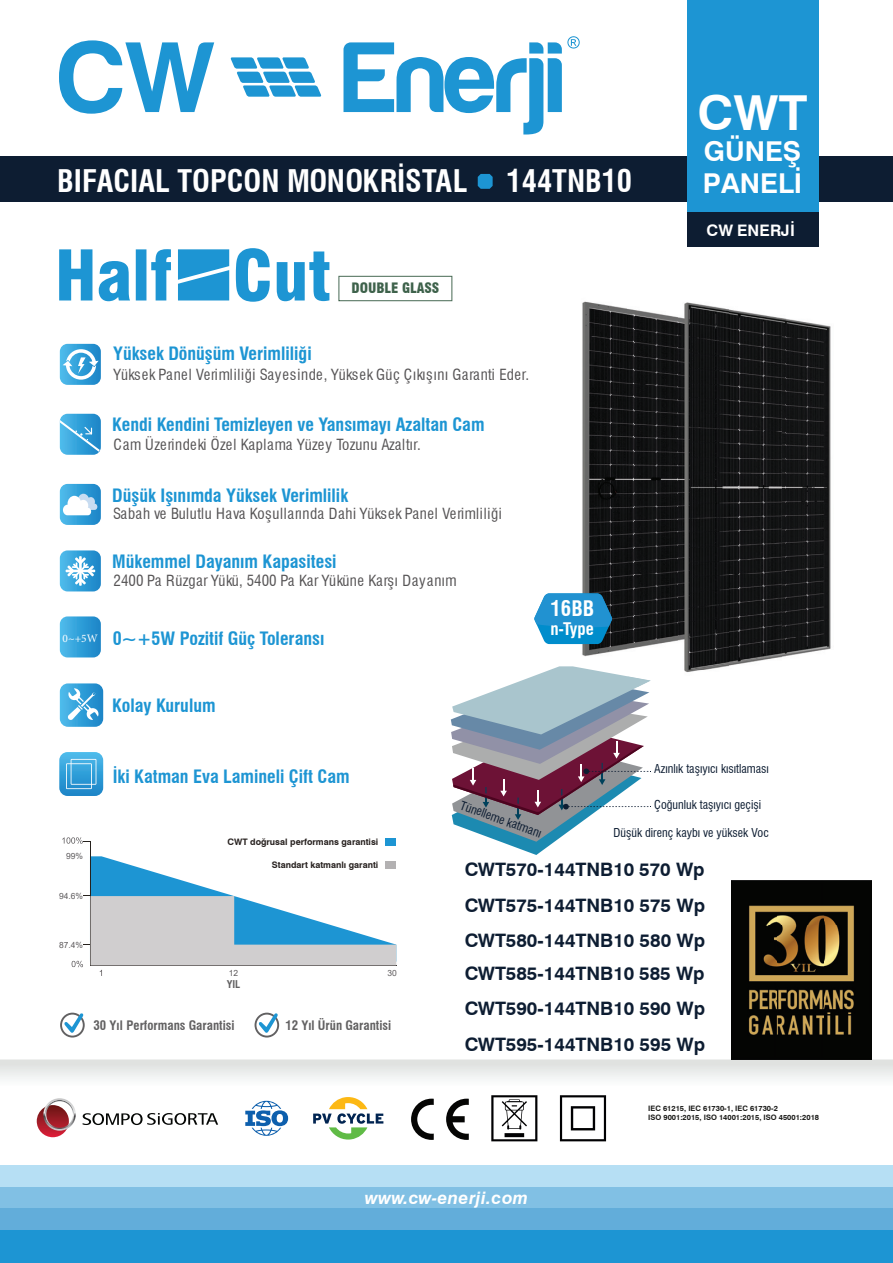
<style>
.page{position:relative;width:893px;height:1263px;background:#fff}
.page>*{position:absolute;margin:0;border:0;box-sizing:border-box;transform-origin:0 0}
.t1{font:700 48.3px "Swiss 721 BT";color:#fff}
.t2{font:700 condensed 30.45px "Swiss 721 BT";color:#fff}
.t3{font:700 27.3px "Swiss 721 BT";color:#fff}
.t4{font:700 condensed 21px "Swiss 721 BT";color:#fff}
.t5{font:700 18.45px/35.4px "Swiss 721 BT";color:#0d1d32;text-align:justify}
.t6{font:700 condensed 18px "Swiss 721 BT";color:#1d95d3}
.t7{font:700 condensed 18px "Swiss 721 BT";color:#1e95d3}
.t8{font:italic 700 17.25px "Swiss 721 BT";letter-spacing:.01em;color:#fff}
.t9{font:700 condensed 16.95px "Swiss 721 BT";color:#fff}
.t10{font:700 15.9px "Swiss 721 BT";letter-spacing:.01em;color:#fff}
.t11{font:condensed 15px "Swiss 721 BT";letter-spacing:.03em;color:#565455}
.t12{font:900 condensed 14.1px "Swiss 721 BT";color:#3e624b}
.t13{font:700 condensed 12.75px "Swiss 721 BT";color:#626162}
.t14{font:condensed 12px "Swiss 721 BT";color:#0d1d32}
.t15{font:700 condensed 10.5px "Swiss 721 BT";color:#626162}
.t16{font:700 9px "Swiss 721 BT";color:#26201e}
.t17{font:8.55px "Arial";color:#5e5b5d}
.t18{font:700 7.5px "Swiss 721 BT";color:#181816}
.s1{font-family:"Minion Pro";font-weight:400;font-stretch:normal;font-size:11.4px;color:#fff}
</style>
<div class="page">
<img style="left:549px;top:301px;width:78px;height:356px">
<div style="left:0;top:156px;width:893px;height:46px;background:#0d1d32"></div>
<div style="left:687px;top:0;width:131px;height:245px;background:#1d95d3"></div>
<div style="left:687px;top:212px;width:131px;height:34px;background:#0d1d32"></div>
<svg style="left:59px;top:36px;width:521px;height:98px"></svg>
<div style="left:0;top:1229px;width:893px;height:34px;background:#1d95d3"></div>
<div style="left:0;top:1208px;width:893px;height:21px;background:#62adda"></div>
<div style="left:0;top:1186px;width:893px;height:22px;background:#81c0e4"></div>
<div style="left:0;top:1165px;width:893px;height:21px;background:#b6dff4"></div>
<img style="left:0;top:1059px;width:893px;height:20px">
<svg style="left:478px;top:174px;width:15px;height:15px"></svg>
<img style="left:731px;top:880px;width:141px;height:179px">
<svg style="left:59px;top:248px;width:270px;height:54px"></svg>
<svg style="left:60px;top:1013px;width:25px;height:24px"></svg>
<svg style="left:255px;top:1013px;width:24px;height:24px"></svg>
<svg style="left:60px;top:344px;width:41px;height:41px"></svg>
<svg style="left:60px;top:414px;width:41px;height:41px;background:#49aadd"></svg>
<svg style="left:60px;top:550px;width:41px;height:41px"></svg>
<svg style="left:60px;top:616px;width:41px;height:41px;background:#3aa3da"></svg>
<svg style="left:60px;top:683px;width:43px;height:44px;background:#5ab1e0"></svg>
<svg style="left:60px;top:484px;width:41px;height:41px"></svg>
<hr style="left:90px;top:841px;width:1px;height:125px;background:#26211d">
<svg style="left:62px;top:837px;width:28px;height:7px"></svg>
<div style="left:385px;top:838px;width:11px;height:7px;background:#1d95d3"></div>
<svg style="left:72px;top:856px;width:324px;height:120px"></svg>
<svg style="left:451px;top:666px;width:200px;height:189px"></svg>
<svg style="left:534px;top:593px;width:78px;height:51px;background:#2890c6"></svg>
<svg style="left:245px;top:1101px;width:43px;height:35px"></svg>
<svg style="left:560px;top:1095px;width:46px;height:46px"></svg>
<svg style="left:491px;top:1095px;width:46px;height:46px"></svg>
<svg style="left:313px;top:1097px;width:70px;height:42px"></svg>
<svg style="left:411px;top:1099px;width:23px;height:41px"></svg>
<svg style="left:446px;top:1099px;width:23px;height:41px"></svg>
<svg style="left:83px;top:1113px;width:135px;height:12px"></svg>
<svg style="left:37px;top:1098px;width:39px;height:39px"></svg>
<img style="left:781px;top:318px;width:50px;height:20px">
<img style="left:781px;top:338px;width:50px;height:299px">
<img style="left:627px;top:669px;width:83px;height:7px">
<img style="left:781px;top:637px;width:50px;height:21px">
<img style="left:627px;top:302px;width:154px;height:367px">
<img style="left:627px;top:676px;width:24px;height:11px">
<svg style="left:338px;top:276px;width:114px;height:25px"></svg>
<svg style="left:59px;top:752px;width:44px;height:44px;background:#4baadd"></svg>
<h1 class="t1" style="left:698px;top:83px;width:111px">CWT</h1>
<h3 class="t3" style="left:704px;top:135px;width:99px">GÜNEŞ</h3>
<h2 class="t2" style="left:57px;top:163px;width:412px">BIFACIAL TOPCON MONOKRİSTAL</h2>
<h2 class="t2" style="left:507px;top:163px;width:127px">144TNB10</h2>
<h3 class="t3" style="left:703px;top:166px;width:101px">PANELİ</h3>
<p class="t12" style="left:351px;top:279px;width:89px">DOUBLE GLASS</p>
<p class="t6" style="left:113px;top:343px;width:200px">Yüksek Dönüşüm Verimliliği</p>
<p class="t11" style="left:114px;top:365px;width:417px">Yüksek Panel Verimliliği Sayesinde, Yüksek Güç Çıkışını Garanti Eder.</p>
<p class="t6" style="left:112px;top:413px;width:374px">Kendi Kendini Temizleyen ve Yansımayı Azaltan Cam</p>
<p class="t11" style="left:113px;top:435px;width:309px">Cam Üzerindeki Özel Kaplama Yüzey Tozunu Azaltır.</p>
<p class="t6" style="left:112px;top:484px;width:237px">Düşük Işınımda Yüksek Verimlilik</p>
<p class="t11" style="left:113px;top:505px;width:390px">Sabah ve Bulutlu Hava Koşullarında Dahi Yüksek Panel Verimliliği</p>
<p class="t6" style="left:112px;top:550px;width:226px">Mükemmel Dayanım Kapasitesi</p>
<p class="t11" style="left:114px;top:572px;width:345px">2400 Pa Rüzgar Yükü, 5400 Pa Kar Yüküne Karşı Dayanım</p>
<p class="t6" style="left:63px;top:627px;width:263px"><span class="s1">0~+5W</span> 0~+5W Pozitif Güç Toleransı</p>
<p class="t6" style="left:112px;top:695px;width:105px">Kolay Kurulum</p>
<h3 class="t4" style="left:550px;top:596px;width:45px">16BB</h3>
<p class="t9" style="left:550px;top:618px;width:45px">n-Type</p>
<p class="t10" style="left:707px;top:220px;width:90px">CW ENERJİ</p>
<p class="t7" style="left:113px;top:765px;width:238px">İki Katman Eva Lamineli Çift Cam</p>
<p class="t17" style="left:66px;top:850px;width:18px">99%</p>
<p class="t17" style="left:59px;top:890px;width:26px">94.6%</p>
<p class="t16" style="left:227px;top:836px;width:152px">CWT doğrusal performans garantisi</p>
<p class="t16" style="left:272px;top:860px;width:108px">Standart katmanlı garanti</p>
<p class="t17" style="left:59px;top:939px;width:26px">87.4%</p>
<p class="t17" style="left:229px;top:967px;width:11px">12</p>
<p class="t17" style="left:387px;top:967px;width:11px">30</p>
<p class="t15" style="left:227px;top:978px;width:15px">YIL</p>
<p class="t13" style="left:94px;top:1017px;width:142px">30 Yıl Performans Garantisi</p>
<p class="t13" style="left:285px;top:1017px;width:107px">12 Yıl Ürün Garantisi</p>
<p class="t14" style="left:463px;top:798px;width:87px;rotate:20deg">Tünelleme katmanı</p>
<p class="t14" style="left:654px;top:762px;width:116px">Azınlık taşıyıcı kısıtlaması</p>
<p class="t14" style="left:654px;top:797px;width:108px">Çoğunluk taşıyıcı geçişi</p>
<p class="t14" style="left:613px;top:826px;width:157px">Düşük direnç kaybı ve yüksek Voc</p>
<p class="t5" style="left:465px;top:852px;width:242px">CWT570-144TNB10 570 Wp CWT575-144TNB10 575 Wp CWT580-144TNB10 580 Wp</p>
<p class="t5" style="left:465px;top:955px;width:242px">CWT585-144TNB10 585 Wp CWT590-144TNB10 590 Wp CWT595-144TNB10 595 Wp</p>
<p class="t18" style="left:648px;top:1103px;width:131px">IEC 61215, IEC 61730-1, IEC 61730-2</p>
<p class="t18" style="left:648px;top:1113px;width:172px">ISO 9001:2015, ISO 14001:2015, ISO 45001:2018</p>
<p class="t8" style="left:365px;top:1187px;width:165px">www.cw-enerji.com</p>
</div>
